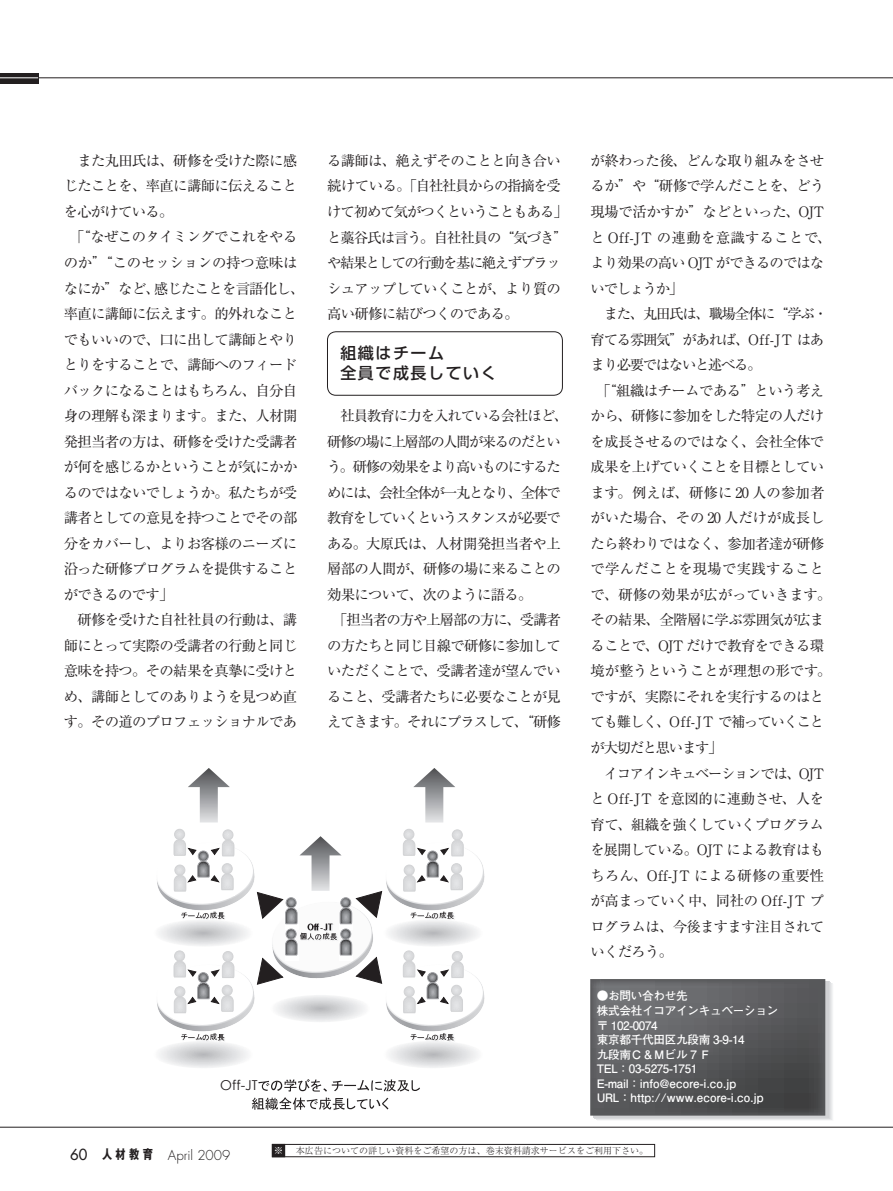
<style>
.page{position:relative;width:893px;height:1191px;background:#fff}
.page>*{position:absolute;margin:0;border:0;box-sizing:border-box;transform-origin:0 0}
.t1{font:500 15.9px/20.7px "Shin Go Pro";letter-spacing:.1em;color:#231f20}
.t2{font:14.85px "Futura";color:#231f20}
.t3{font:14.4px/25.5px "Ryumin Pro";letter-spacing:-.045em;color:#231f20}
.t4{font:14.4px/25.5px "Ryumin Pro";letter-spacing:-.07em;color:#231f20}
.t5{font:14.4px/25.5px "Ryumin Pro";letter-spacing:-.065em;color:#231f20}
.t6{font:13.65px "Century Gothic";color:#231f20}
.t7{font:300 13.35px "Futura";color:#231f20}
.t8{font:700 12.75px "Gothic MB101 Pro";color:#231f20;scale:.8 1}
.t9{font:700 11.7px/14.5px "Futo Go B101 Pro";letter-spacing:-.03em;color:#fff}
.t10{font:300 9.6px "Ryumin Pro";color:#fff}
.t11{font:300 9px "Ryumin Pro";color:#231f20}
</style>
<div class="page">
<div style="left:0;top:73px;width:38px;height:10px;background:#231f20"></div>
<hr style="left:0;top:78px;width:38px;height:1px;background:#fff">
<hr style="left:38px;top:78px;width:855px;height:1px;background:#231f20">
<hr style="left:0;top:1127px;width:893px;height:1px;background:#231f20">
<div style="left:272px;top:1144px;width:383px;height:13px;border:1px solid #231f20"></div>
<div style="left:272px;top:1144px;width:13px;height:12px;background:#231f20"></div>
<div style="left:272px;top:1144px;width:13px;height:13px;border:1px solid #231f20"></div>
<svg style="left:593px;top:981px;width:235px;height:136px"></svg>
<svg style="left:590px;top:979px;width:235px;height:136px;background:#5a5b5d"></svg>
<div style="left:327px;top:331px;width:236px;height:64px;border:1px solid #231f20;border-radius:9px"></div>
<svg style="left:188px;top:768px;width:42px;height:54px"></svg>
<img style="left:386px;top:840px;width:99px;height:70px">
<img style="left:272px;top:940px;width:101px;height:39px">
<svg style="left:258px;top:1079px;width:162px;height:12px"></svg>
<svg style="left:252px;top:1097px;width:136px;height:13px"></svg>
<img style="left:299px;top:940px;width:41px;height:2px">
<svg style="left:405px;top:829px;width:9px;height:10px"></svg>
<div style="left:403px;top:829px;width:11px;height:11px;border:1px solid #d2d3d5;border-radius:50%"></div>
<img style="left:403px;top:839px;width:12px;height:20px;border-radius:6px">
<div style="left:403px;top:839px;width:12px;height:20px;border:1px solid #d2d3d5;border-radius:6px"></div>
<div style="left:402px;top:855px;width:14px;height:6px;background:#fff"></div>
<svg style="left:452px;top:831px;width:10px;height:8px"></svg>
<div style="left:452px;top:829px;width:11px;height:11px;border:1px solid #d2d3d5;border-radius:50%"></div>
<img style="left:452px;top:840px;width:11px;height:7px">
<div style="left:451px;top:839px;width:13px;height:21px;border:1px solid #d2d3d5;border-radius:6px"></div>
<div style="left:451px;top:856px;width:13px;height:6px;background:#fff"></div>
<img style="left:451px;top:873px;width:11px;height:20px;border-radius:6px">
<div style="left:451px;top:873px;width:12px;height:21px;border:1px solid #d2d3d5;border-radius:6px"></div>
<div style="left:450px;top:889px;width:14px;height:6px;background:#fff"></div>
<img style="left:404px;top:875px;width:11px;height:20px;border-radius:6px">
<div style="left:403px;top:875px;width:13px;height:20px;border:1px solid #d2d3d5;border-radius:6px"></div>
<div style="left:403px;top:891px;width:13px;height:6px;background:#fff"></div>
<svg style="left:413px;top:768px;width:42px;height:54px"></svg>
<svg style="left:403px;top:847px;width:60px;height:36px"></svg>
<img style="left:286px;top:939px;width:11px;height:20px;border-radius:6px">
<div style="left:285px;top:938px;width:12px;height:21px;border:1px solid #a2a3a7;border-radius:6px"></div>
<div style="left:285px;top:955px;width:13px;height:6px;background:#fff"></div>
<svg style="left:261px;top:954px;width:36px;height:29px"></svg>
<svg style="left:261px;top:836px;width:122px;height:104px"></svg>
<div style="left:340px;top:928px;width:11px;height:11px;border:1px solid #a2a3a7;border-radius:50%"></div>
<img style="left:340px;top:939px;width:12px;height:20px;border-radius:6px">
<div style="left:340px;top:938px;width:12px;height:21px;border:1px solid #a2a3a7;border-radius:6px"></div>
<div style="left:339px;top:955px;width:14px;height:6px;background:#fff"></div>
<svg style="left:340px;top:954px;width:38px;height:28px"></svg>
<img style="left:410px;top:910px;width:45px;height:11px">
<svg style="left:411px;top:911px;width:43px;height:8px"></svg>
<img style="left:374px;top:961px;width:111px;height:71px">
<svg style="left:404px;top:951px;width:10px;height:10px"></svg>
<div style="left:403px;top:950px;width:11px;height:11px;border:1px solid #d2d3d5;border-radius:50%"></div>
<img style="left:403px;top:961px;width:12px;height:19px;border-radius:6px">
<div style="left:403px;top:960px;width:12px;height:21px;border:1px solid #d2d3d5;border-radius:6px"></div>
<div style="left:402px;top:977px;width:14px;height:6px;background:#fff"></div>
<svg style="left:452px;top:952px;width:9px;height:9px"></svg>
<div style="left:452px;top:951px;width:11px;height:11px;border:1px solid #d2d3d5;border-radius:50%"></div>
<img style="left:452px;top:961px;width:11px;height:8px">
<div style="left:451px;top:961px;width:13px;height:20px;border:1px solid #d2d3d5;border-radius:6px"></div>
<img style="left:451px;top:995px;width:11px;height:20px;border-radius:6px">
<div style="left:451px;top:995px;width:12px;height:20px;border:1px solid #d2d3d5;border-radius:6px"></div>
<div style="left:450px;top:1011px;width:14px;height:6px;background:#fff"></div>
<img style="left:404px;top:996px;width:11px;height:20px;border-radius:6px">
<div style="left:403px;top:996px;width:13px;height:21px;border:1px solid #d2d3d5;border-radius:6px"></div>
<svg style="left:403px;top:1012px;width:13px;height:6px"></svg>
<svg style="left:403px;top:969px;width:60px;height:35px"></svg>
<img style="left:410px;top:1036px;width:47px;height:7px">
<svg style="left:411px;top:1033px;width:43px;height:7px"></svg>
<img style="left:157px;top:839px;width:109px;height:74px">
<svg style="left:175px;top:829px;width:10px;height:10px"></svg>
<div style="left:174px;top:829px;width:11px;height:11px;border:1px solid #d2d3d5;border-radius:50%"></div>
<img style="left:174px;top:839px;width:12px;height:20px;border-radius:6px">
<div style="left:174px;top:839px;width:12px;height:20px;border:1px solid #d2d3d5;border-radius:6px"></div>
<div style="left:173px;top:855px;width:14px;height:6px;background:#fff"></div>
<svg style="left:223px;top:830px;width:10px;height:10px"></svg>
<div style="left:223px;top:829px;width:10px;height:11px;border:1px solid #d2d3d5;border-radius:50%"></div>
<img style="left:222px;top:840px;width:12px;height:7px">
<div style="left:222px;top:839px;width:12px;height:21px;border:1px solid #d2d3d5;border-radius:6px"></div>
<div style="left:222px;top:856px;width:13px;height:6px;background:#fff"></div>
<img style="left:222px;top:873px;width:11px;height:20px;border-radius:6px">
<div style="left:221px;top:873px;width:13px;height:21px;border:1px solid #d2d3d5;border-radius:6px"></div>
<div style="left:221px;top:889px;width:13px;height:6px;background:#fff"></div>
<img style="left:174px;top:875px;width:12px;height:20px;border-radius:6px">
<div style="left:174px;top:875px;width:12px;height:20px;border:1px solid #d2d3d5;border-radius:6px"></div>
<div style="left:173px;top:891px;width:14px;height:6px;background:#fff"></div>
<svg style="left:174px;top:890px;width:12px;height:1px"></svg>
<svg style="left:174px;top:847px;width:60px;height:36px"></svg>
<img style="left:181px;top:910px;width:47px;height:11px">
<svg style="left:181px;top:911px;width:43px;height:8px"></svg>
<img style="left:157px;top:961px;width:109px;height:71px">
<svg style="left:175px;top:952px;width:10px;height:9px"></svg>
<div style="left:174px;top:950px;width:11px;height:11px;border:1px solid #d2d3d5;border-radius:50%"></div>
<img style="left:174px;top:961px;width:12px;height:19px;border-radius:6px">
<div style="left:174px;top:960px;width:12px;height:21px;border:1px solid #d2d3d5;border-radius:6px"></div>
<div style="left:173px;top:977px;width:14px;height:6px;background:#fff"></div>
<svg style="left:223px;top:951px;width:10px;height:10px"></svg>
<div style="left:223px;top:951px;width:10px;height:11px;border:1px solid #d2d3d5;border-radius:50%"></div>
<img style="left:222px;top:961px;width:12px;height:8px">
<div style="left:222px;top:961px;width:12px;height:20px;border:1px solid #d2d3d5;border-radius:6px"></div>
<div style="left:222px;top:977px;width:13px;height:6px;background:#fff"></div>
<img style="left:222px;top:995px;width:11px;height:20px;border-radius:6px">
<div style="left:221px;top:995px;width:13px;height:20px;border:1px solid #d2d3d5;border-radius:6px"></div>
<div style="left:221px;top:1011px;width:13px;height:6px;background:#fff"></div>
<img style="left:174px;top:996px;width:12px;height:20px;border-radius:6px">
<div style="left:174px;top:996px;width:12px;height:21px;border:1px solid #d2d3d5;border-radius:6px"></div>
<svg style="left:173px;top:1012px;width:14px;height:6px"></svg>
<svg style="left:174px;top:1012px;width:12px;height:1px"></svg>
<svg style="left:174px;top:969px;width:60px;height:35px"></svg>
<img style="left:181px;top:1037px;width:46px;height:6px">
<svg style="left:181px;top:1033px;width:43px;height:7px"></svg>
<p class="t3" style="left:64px;top:147px;width:242px">　また丸田氏は、研修を受けた際に感じたことを、率直に講師に伝えることを心がけている。<br>　「“なぜこのタイミングでこれをやるのか”“このセッションの持つ意味はなにか”など、感じたことを言語化し、率直に講師に伝えます。的外れなことでもいいので、口に出して講師とやりとりをすることで、講師へのフィードバックになることはもちろん、自分自身の理解も深まります。また、人材開発担当者の方は、研修を受けた受講者が何を感じるかということが気にかかるのではないでしょうか。私たちが受講者としての意見を持つことでその部分をカバーし、よりお客様のニーズに沿った研修プログラムを提供することができるのです」<br>　研修を受けた自社社員の行動は、講師にとって実際の受講者の行動と同じ意味を持つ。その結果を真摯に受けとめ、講師としてのありようを見つめ直す。その道のプロフェッショナルであ</p>
<p class="t5" style="left:327px;top:147px;width:242px">る講師は、絶えずそのことと向き合い続けている。「自社社員からの指摘を受けて初めて気がつくということもある」と藁谷氏は言う。自社社員の“気づき”や結果としての行動を基に絶えずブラッシュアップしていくことが、より質の高い研修に結びつくのである。</p>
<p class="t1" style="left:340px;top:340px;width:158px">組織はチーム<br>全員で成長していく</p>
<p class="t4" style="left:327px;top:402px;width:242px">　社員教育に力を入れている会社ほど、研修の場に上層部の人間が来るのだという。研修の効果をより高いものにするためには、会社全体が一丸となり、全体で教育をしていくというスタンスが必要である。大原氏は、人材開発担当者や上層部の人間が、研修の場に来ることの効果について、次のように語る。<br>　「担当者の方や上層部の方に、受講者の方たちと同じ目線で研修に参加していただくことで、受講者達が望んでいること、受講者たちに必要なことが見えてきます。それにプラスして、“研修</p>
<p class="t6" style="left:220px;top:1077px;width:39px">Off-JT</p>
<p class="t3" style="left:591px;top:147px;width:242px">が終わった後、どんな取り組みをさせるか”や“研修で学んだことを、どう現場で活かすか”などといった、OJTと Off-JT の連動を意識することで、より効果の高い OJT ができるのではないでしょうか」<br>　また、丸田氏は、職場全体に“学ぶ・育てる雰囲気”があれば、Off-JT はあまり必要ではないと述べる。<br>　「“組織はチームである”という考えから、研修に参加をした特定の人だけを成長させるのではなく、会社全体で成果を上げていくことを目標としています。例えば、研修に 20 人の参加者がいた場合、その 20 人だけが成長したら終わりではなく、参加者達が研修で学んだことを現場で実践することで、研修の効果が広がっていきます。その結果、全階層に学ぶ雰囲気が広まることで、OJT だけで教育をできる環境が整うということが理想の形です。ですが、実際にそれを実行するのはとても難しく、Off-JT で補っていくことが大切だと思います」<br>　イコアインキュベーションでは、OJTと Off-JT を意図的に連動させ、人を育て、組織を強くしていくプログラムを展開している。OJT による教育はもちろん、Off-JT による研修の重要性が高まっていく中、同社の Off-JT プログラムは、今後ますます注目されていくだろう。</p>
<p class="t9" style="left:597px;top:987px;width:183px">●お問い合わせ先<br>株式会社イコアインキュベーション〒 102-0074<br>東京都千代田区九段南 3-9-14<br>九段南Ｃ＆Ｍビル 7 Ｆ<br>TEL：03-5275-1751<br>E-mail：info@ecore-i.co.jp<br>URL：http://www.ecore-i.co.jp</p>
<p class="t8" style="left:102px;top:1143px;width:65px">人 材 教 育</p>
<p class="t10" style="left:274px;top:1143px;width:11px">※</p>
<p class="t11" style="left:296px;top:1143px;width:354px">本広告についての詳しい資料をご希望の方は、巻末資料請求サービスをご利用下さい。</p>
<p class="t2" style="left:70px;top:1145px;width:19px">60</p>
<p class="t7" style="left:168px;top:1146px;width:64px">April 2009</p>
</div>
